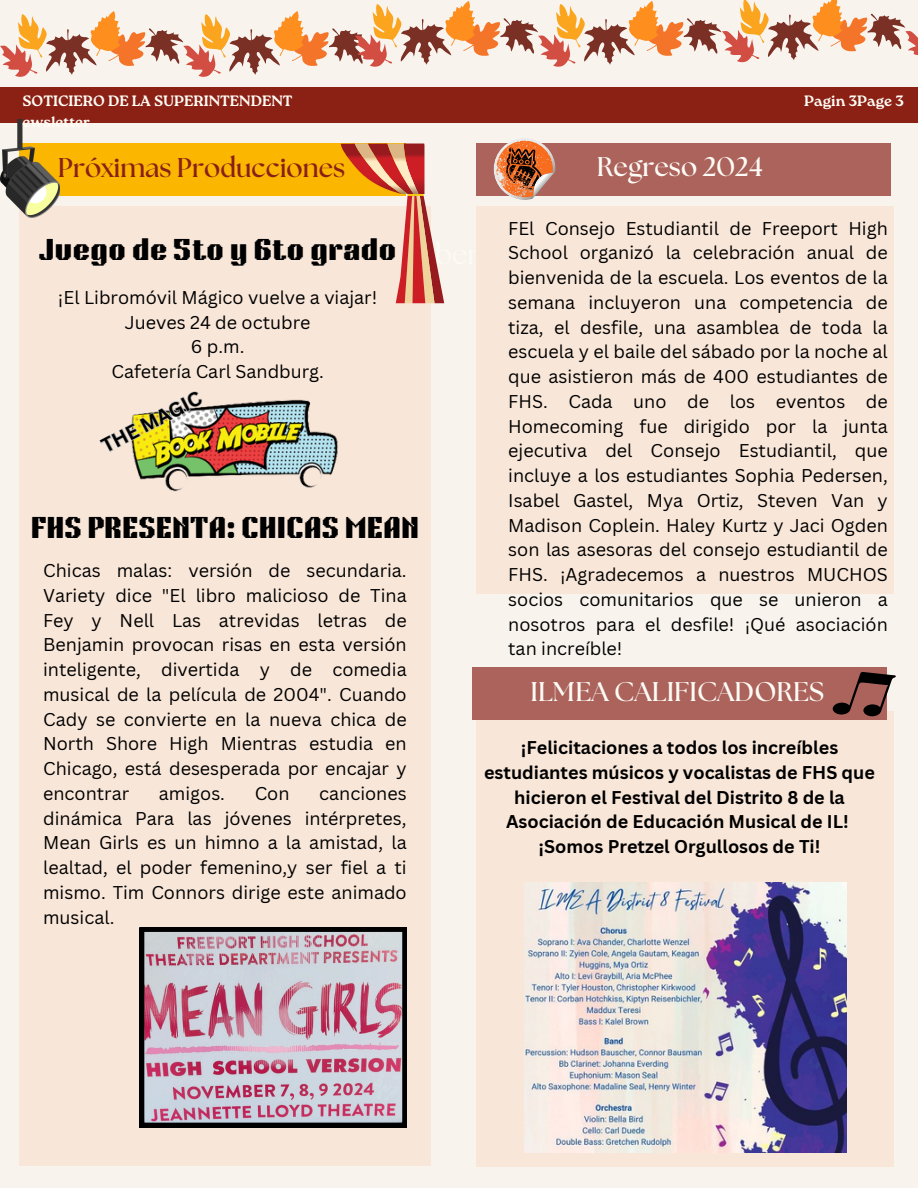
<style>
.page{position:relative;width:918px;height:1188px;background:#f8f4ed}
.page>*{position:absolute;margin:0;border:0;box-sizing:border-box;transform-origin:0 0}
.t1{font:700 27px "The Seasons";color:#fdfbf5}
.t2{font:700 27px "The Seasons";color:#88201a}
.t3{font:22.5px "NT Brick Sans";color:#000}
.t4{font:700 19.5px "Canva Sans";color:#000}
.t5{font:18px/24.8px "Canva Sans";color:#000;text-align:justify}
.t6{font:700 18px/24.8px "Canva Sans";color:#000;text-align:center}
.t7{font:700 15px/20.2px "Roca One";color:#fffdf5}
</style>
<div class="page">
<div style="left:0;top:88px;width:918px;height:35px;background:#8b2015"></div>
<div style="left:19px;top:207px;width:412px;height:959px;background:#f8e6d8"></div>
<div style="left:19px;top:144px;width:387px;height:52px;background:#fbb600"></div>
<div style="left:476px;top:207px;width:418px;height:387px;background:#f8e6d8"></div>
<div style="left:476px;top:144px;width:414px;height:52px;background:#ab635c"></div>
<svg style="left:140px;top:927px;width:266px;height:200px;background:#b99eae"></svg>
<img style="left:133px;top:399px;width:205px;height:93px">
<svg style="left:0;top:0;width:918px;height:77px"></svg>
<div style="left:476px;top:711px;width:418px;height:455px;background:#f8e6d8"></div>
<img style="left:525px;top:883px;width:321px;height:270px">
<div style="left:473px;top:667px;width:414px;height:53px;background:#ab635c"></div>
<svg style="left:832px;top:672px;width:64px;height:45px"></svg>
<svg style="left:341px;top:144px;width:103px;height:159px"></svg>
<img style="left:0;top:119px;width:60px;height:98px">
<svg style="left:494px;top:138px;width:61px;height:62px"></svg>
<img style="left:99px;top:391px;width:107px;height:65px">
<h2 class="t7" style="left:22px;top:91px;width:272px">SOTICIERO DE LA SUPERINTENDENT ewsletter</h2>
<p class="t7" style="left:804px;top:91px;width:101px">Pagin 3Page 3</p>
<h2 class="t1" style="left:597px;top:154px;width:167px">Regreso 2024</h2>
<p class="t2" style="left:58px;top:156px;width:289px">Próximas Producciones</p>
<p class="t3" style="left:39px;top:233px;width:359px">Juego de 5to y 6to grado</p>
<h5 class="t5" style="left:58px;top:285px;width:321px">¡El Libromóvil Mágico vuelve a viajar!</h5>
<p class="t5" style="left:125px;top:309px;width:187px">Jueves 24 de octubre</p>
<p class="t5" style="left:191px;top:334px;width:55px">6 p.m.</p>
<p class="t5" style="left:111px;top:359px;width:214px">Cafetería Carl Sandburg.</p>
<h4 class="t4" style="left:97px;top:435px;width:111px;rotate:-28deg">THE MAGIC</h4>
<p class="t3" style="left:31px;top:511px;width:390px">FHS PRESENTA: CHICAS MEAN</p>
<h6 class="t5" style="left:43px;top:558px;width:365px">Chicas malas: versión de secundaria.<br>Variety dice "El libro malicioso de Tina Fey y Nell Las atrevidas letras de Benjamin provocan risas en esta versión inteligente, divertida y de comedia musical de la película de 2004". Cuando Cady se convierte en la nueva chica de North Shore High Mientras estudia en Chicago, está desesperada por encajar y encontrar</h6>
<h6 class="t5" style="left:43px;top:780px;width:365px;text-indent:276px">canciones dinámica Para las jóvenes intérpretes, Mean Girls es un himno a la amistad, la lealtad, el poder femenino,y ser fiel a ti mismo. Tim Connors dirige este animado musical.</h6>
<h6 class="t5" style="left:159px;top:780px;width:68px">amigos.</h6>
<h6 class="t5" style="left:255px;top:780px;width:36px">Con</h6>
<p class="t5" style="left:508px;top:215px;width:381px">FEl Consejo Estudiantil de Freeport High School organizó la celebración anual de bienvenida de la escuela. Los eventos de la semana incluyeron una competencia de tiza, el desfile, una asamblea de toda la escuela y el baile del sábado por la noche al que asistieron más de 400 estudiantes de FHS. Cada uno de los eventos de Homecoming fue dirigido por la junta ejecutiva del Consejo Estudiantil, que incluye a los estudiantes Sophia Pedersen, Isabel Gastel, Mya Ortiz, Steven Van y Madison Coplein. Haley Kurtz y Jaci Ogden son las asesoras del consejo estudiantil de FHS. ¡Agradecemos a nuestros MUCHOS socios comunitarios que se unieron a nosotros para el desfile! ¡Qué asociación tan increíble!</p>
<p class="t1" style="left:531px;top:680px;width:295px">ILMEA CALIFICADORES</p>
<p class="t6" style="left:484px;top:735px;width:392px">¡Felicitaciones a todos los increíbles estudiantes músicos y vocalistas de FHS que hicieron el Festival del Distrito 8 de la Asociación de Educación Musical de IL!</p>
<p class="t6" style="left:539px;top:834px;width:283px">¡Somos Pretzel Orgullosos de Ti!</p>
</div>
